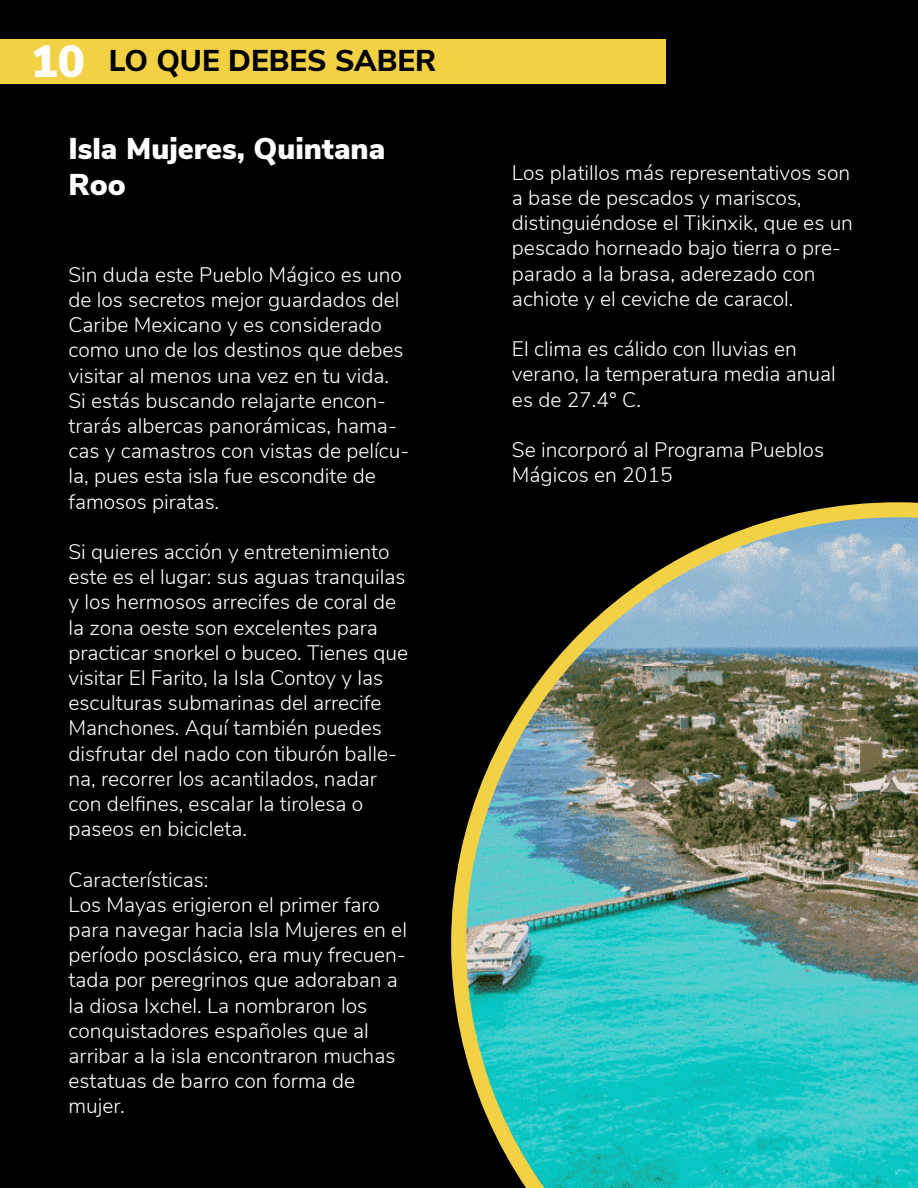
<style>
.page{position:relative;width:918px;height:1188px;background:#000}
.page>*{position:absolute;margin:0;border:0;box-sizing:border-box;transform-origin:0 0}
.t1{font:900 30px/36px "Nunito Sans";color:#fff}
.t2{font:800 30px "Nunito Sans";color:#000}
.t3{font:300 21px/25.2px "Nunito Sans";color:#fff}
.s1{font-weight:900;font-size:45px;color:#fff}
</style>
<div class="page">
<div style="left:0;top:39px;width:666px;height:44px;background:#f2d144"></div>
<svg style="left:451px;top:502px;width:467px;height:686px;background:#509489"></svg>
<img style="left:500px;top:502px;width:392px;height:126px">
<h1 class="t2" style="left:31px;top:38px;width:407px"><span class="s1">10</span> LO QUE DEBES SABER</h1>
<h1 class="t1" style="left:69px;top:130px;width:318px">Isla Mujeres, Quintana<br>Roo</h1>
<p class="t3" style="left:69px;top:261px;width:342px">Sin duda este Pueblo Mágico es uno de los secretos mejor guardados del<br>Caribe Mexicano y es considerado como uno de los destinos que debes visitar al menos una vez en tu vida.<br>Si estás buscando relajarte encon&shy;trarás albercas panorámicas, hama&shy;cas y camastros con vistas de pelícu&shy;la, pues esta isla fue escondite de famosos piratas.</p>
<p class="t3" style="left:69px;top:538px;width:341px">Si quieres acción y entretenimiento este es el lugar: sus aguas tranquilas y los hermosos arrecifes de coral de la zona oeste son excelentes para practicar snorkel o buceo. Tienes que visitar El Farito, la Isla Contoy y las esculturas submarinas del arrecife Manchones. Aquí también puedes disfrutar del nado con tiburón balle&shy;na, recorrer los acantilados, nadar con delfines, escalar la tirolesa o paseos en bicicleta.</p>
<p class="t3" style="left:69px;top:865px;width:340px">Características:<br>Los Mayas erigieron el primer faro para navegar hacia Isla Mujeres en el período posclásico, era muy frecuen&shy;tada por peregrinos que adoraban a la diosa Ixchel. La nombraron los conquistadores españoles que al arribar a la isla encontraron muchas estatuas de barro con forma de mujer.</p>
<p class="t3" style="left:512px;top:159px;width:343px">Los platillos más representativos son a base de pescados y mariscos, distinguiéndose el Tikinxik, que es un pescado horneado bajo tierra o pre&shy;parado a la brasa, aderezado con achiote y el ceviche de caracol.</p>
<p class="t3" style="left:512px;top:335px;width:325px">El clima es cálido con lluvias en verano, la temperatura media anual es de 27.4° C.</p>
<p class="t3" style="left:512px;top:436px;width:314px">Se incorporó al Programa Pueblos<br>Mágicos en 2015</p>
</div>
